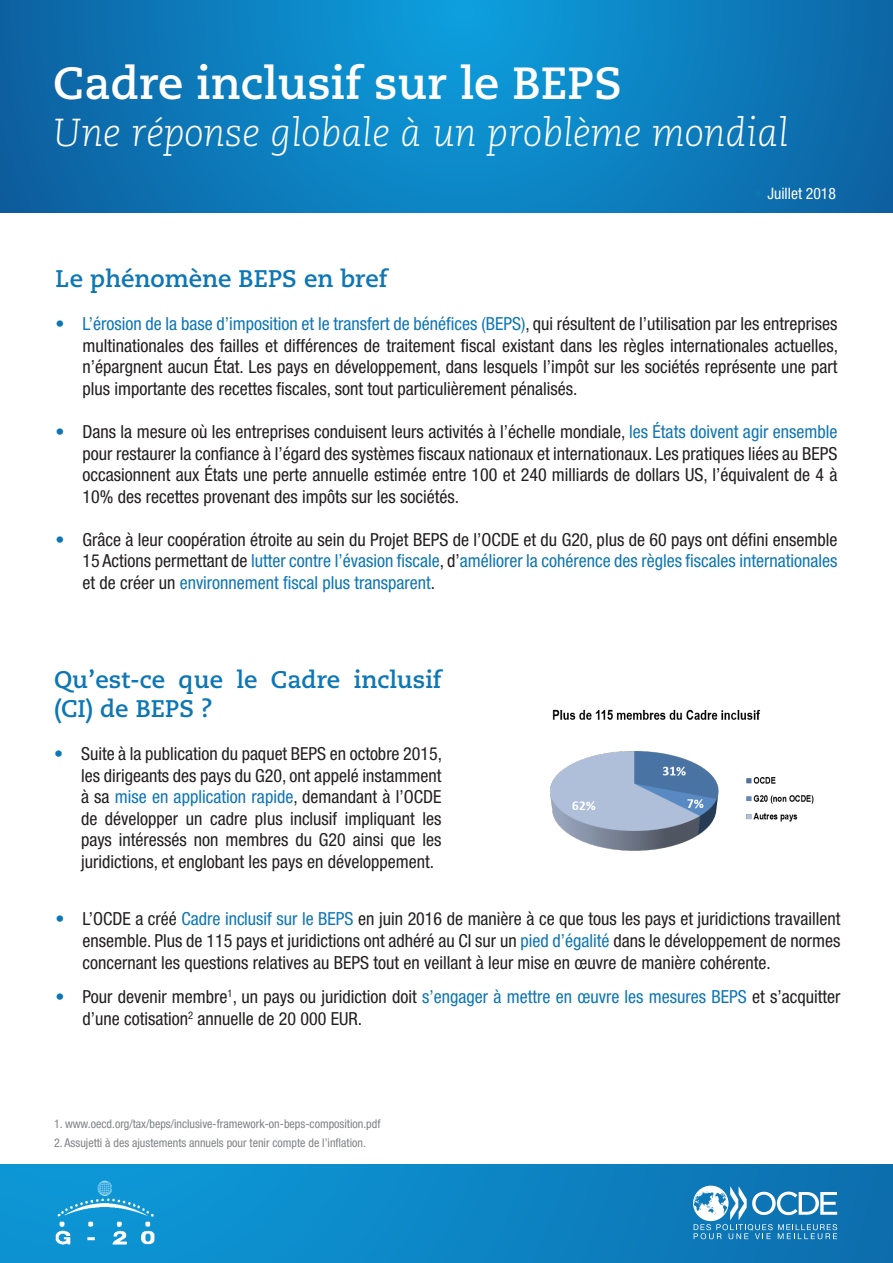
<style>
.page{position:relative;width:893px;height:1263px;background:#fff}
.page>*{position:absolute;margin:0;border:0;box-sizing:border-box;transform-origin:0 0}
.t1{font:700 45px "Caecilia";color:#fff}
.t2{font:italic 300 39px "Caecilia";color:#fff}
.Body_Copy{font:700 24px/28.8px "Caecilia";color:#0d76b5}
.Main_Header{font:700 24px "Caecilia";color:#0d76b5}
.t3{font:condensed 18px/21.6px "Helvetica Neue LT Std";color:#231f20;text-align:justify}
.t4{font:condensed 15.75px "Helvetica Neue LT Std";color:#fff}
.Footnote{font:condensed 12px "Helvetica Neue LT Std";color:#808285}
.s1{color:#0d76b5}
</style>
<div class="page">
<img style="left:0;top:0;width:893px;height:213px">
<img style="left:550px;top:709px;width:264px;height:142px">
<img style="left:0;top:1164px;width:893px;height:99px">
<svg style="left:693px;top:1185px;width:144px;height:54px"></svg>
<img style="left:54px;top:1180px;width:100px;height:68px">
<p class="t1" style="left:53px;top:57px;width:570px">Cadre inclusif sur le BEPS</p>
<p class="t2" style="left:53px;top:110px;width:737px">Une réponse globale à un problème mondial</p>
<p class="t4" style="left:755px;top:184px;width:83px"><span class="s1">•</span> Juillet 2018</p>
<p class="Main_Header" style="left:55px;top:265px;width:333px">Le phénomène BEPS en bref</p>
<p class="t3" style="left:82px;top:313px;width:757px;text-indent:-27px"><span class="s1">• L’érosion de la base d’imposition et le transfert de bénéfices (BEPS)</span>, qui résultent de l’utilisation par les entreprises multinationales des failles et différences de traitement fiscal existant dans les règles internationales actuelles, n’épargnent aucun État. Les pays en développement, dans lesquels l’impôt sur les sociétés représente une part plus importante des recettes fiscales, sont tout particulièrement pénalisés.</p>
<p class="t3" style="left:82px;top:421px;width:757px;text-indent:-27px"><span class="s1">•</span> Dans la mesure où les entreprises conduisent leurs activités à l’échelle mondiale, <span class="s1">les États doivent agir ensemble </span>pour restaurer la confiance à l’égard des systèmes fiscaux nationaux et internationaux. Les pratiques liées au BEPS occasionnent aux États une perte annuelle estimée entre 100 et 240 milliards de dollars US, l’équivalent de 4 à 10% des recettes provenant des impôts sur les sociétés.</p>
<p class="t3" style="left:82px;top:528px;width:757px;text-indent:-27px"><span class="s1">•</span> Grâce à leur coopération étroite au sein du Projet BEPS de l’OCDE et du G20, plus de 60 pays ont défini ensemble 15 Actions permettant de <span class="s1">lutter contre l’évasion fiscale</span>, d’<span class="s1">améliorer la cohérence des règles fiscales internationales </span>et de créer un <span class="s1">environnement fiscal plus transparent</span>.</p>
<p class="Body_Copy" style="left:54px;top:666px;width:389px">Qu’est-ce que le Cadre inclusif (CI) de BEPS ?</p>
<p class="t3" style="left:81px;top:743px;width:363px;text-indent:-27px"><span class="s1">•</span> Suite à la publication du paquet BEPS en octobre 2015, les dirigeants des pays du G20, ont appelé instamment à sa <span class="s1">mise en application rapide</span>, demandant à l’OCDE de développer un cadre plus inclusif impliquant les pays intéressés non membres du G20 ainsi que les juridictions, et englobant les pays en développement.</p>
<p class="t3" style="left:82px;top:908px;width:759px;text-indent:-27px"><span class="s1">•</span> L’OCDE a créé <span class="s1">Cadre inclusif sur le BEPS</span> en juin 2016 de manière à ce que tous les pays et juridictions travaillent ensemble. Plus de 115 pays et juridictions ont adhéré au CI sur un <span class="s1">pied d’égalité</span> dans le développement de normes concernant les questions relatives au BEPS tout en veillant à leur mise en œuvre de manière cohérente.</p>
<p class="t3" style="left:82px;top:986px;width:759px;text-indent:-27px"><span class="s1">•</span> Pour devenir membre<sup>1</sup>, un pays ou juridiction doit <span class="s1">s’engager à mettre en œuvre les mesures BEPS</span> et s’acquitter d’une cotisation<sup>2</sup> annuelle de 20 000 EUR.</p>
<p class="Footnote" style="left:54px;top:1117px;width:328px">1. www.oecd.org/tax/beps/inclusive-framework-on-beps-composition.pdf</p>
<p class="Footnote" style="left:54px;top:1135px;width:313px">2. Assujetti à des ajustements annuels pour tenir compte de l’inflation.</p>
</div>
